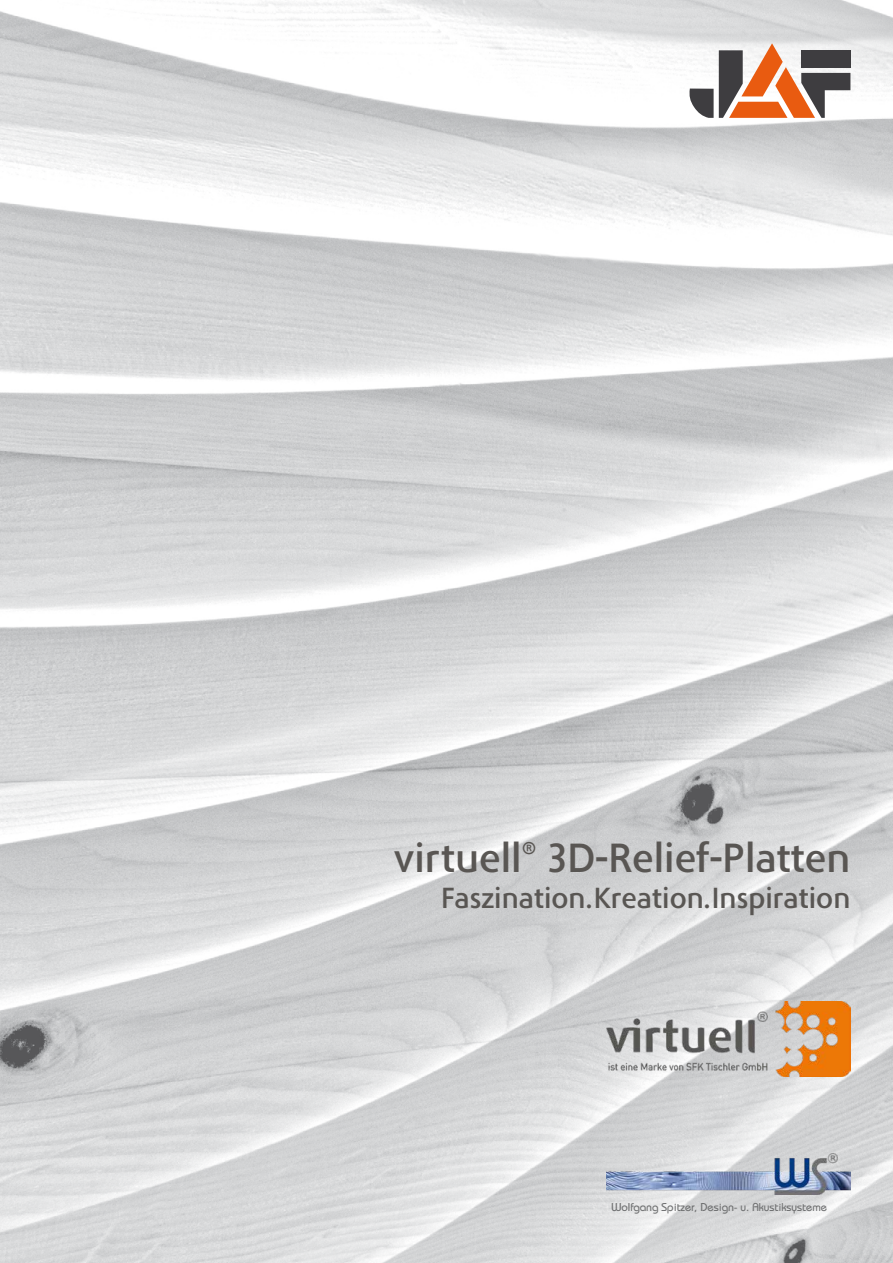
<style>
.page{position:relative;width:893px;height:1263px;background:#fff}
.page>*{position:absolute;margin:0;border:0;box-sizing:border-box;transform-origin:0 0}
.t1{font:500 42px "Phoenica";color:#595653}
.t2{font:500 30px "Phoenica";color:#595653}
.t3{font:11.4px "Bauhaus";color:#707172}
</style>
<div class="page">
<img style="left:0;top:0;width:893px;height:1263px">
<img style="left:606px;top:1001px;width:244px;height:76px">
<svg style="left:689px;top:43px;width:161px;height:75px"></svg>
<img style="left:606px;top:1153px;width:244px;height:42px">
<h1 class="t1" style="left:394px;top:835px;width:458px">virtuell<sup>®</sup> 3D-Relief-Platten</h1>
<h2 class="t2" style="left:441px;top:881px;width:411px">Faszination.Kreation.Inspiration</h2>
<p class="t3" style="left:611px;top:1199px;width:217px">Wolfgang Spitzer, Design- u. Akustiksysteme</p>
</div>
